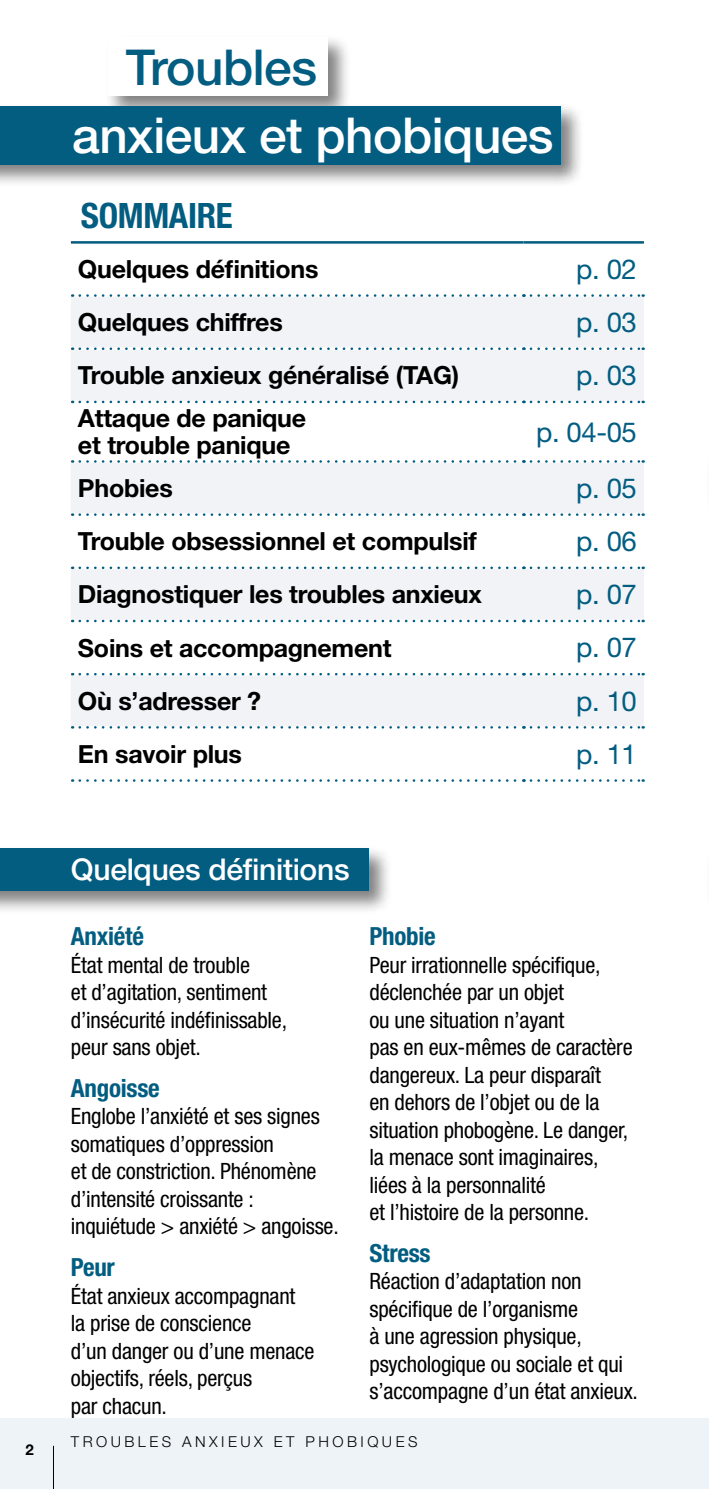
<style>
.page{position:relative;width:709px;height:1489px;background:#fff}
.page>*{position:absolute;margin:0;border:0;box-sizing:border-box;transform-origin:0 0}
.GROS_TITRE_DANS_BLOC{font:500 49.5px "Helvetica Neue LT Pro";letter-spacing:-.01em;color:#fff}
.GROS_TITRE_DANS_BLOC-2{font:500 49.5px "Helvetica Neue LT Pro";letter-spacing:-.01em;color:#035d81}
.INTERTITRE_COULEUR{font:700 condensed 35px "Helvetica Neue";letter-spacing:-.01em;color:#035d81}
.PETIT_TITRE_BLANC_DS{font:500 30px "Helvetica Neue LT Pro";letter-spacing:-.01em;color:#fff}
.CHAPEAUX{font:27.5px "Helvetica Neue LT Std";letter-spacing:-.015em;color:#035d81}
.TEXTE_NORMAL_NOIR{font:700 25px/27.5px "Helvetica Neue LT Pro";letter-spacing:-.01em;color:#000}
.INTERTITRE_COULEUR-2{font:700 condensed 25px "Helvetica Neue";letter-spacing:-.01em;color:#035d81}
.TEXTE_NORMAL_NOIR-2{font:condensed 22.5px/27.5px "Helvetica Neue";letter-spacing:-.01em;color:#000}
.t1{font:300 15px "Helvetica Neue LT Pro";letter-spacing:.23em;color:#000}
.t2{font:700 15px "Helvetica Neue LT Pro";color:#000}
</style>
<div class="page">
<div style="left:0;top:1417px;width:709px;height:71px;background:#eef3f8"></div>
<div style="left:104px;top:34px;width:248px;height:86px;background:#000;opacity:.5"></div>
<div style="left:108px;top:38px;width:220px;height:58px;background:#fff"></div>
<div style="left:0;top:102px;width:584px;height:86px;background:#000;opacity:.5"></div>
<div style="left:0;top:106px;width:561px;height:58px;background:#035d81"></div>
<svg style="left:71px;top:295px;width:573px;height:432px;fill:#f1f3f7"></svg>
<hr style="left:72px;top:294px;width:451px;height:3px;background:#fff">
<hr style="left:523px;top:294px;width:119px;height:3px;background:#fff">
<hr style="left:72px;top:347px;width:451px;height:3px;background:#fff">
<hr style="left:523px;top:347px;width:119px;height:3px;background:#fff">
<hr style="left:72px;top:400px;width:451px;height:3px;background:#fff">
<hr style="left:523px;top:400px;width:119px;height:3px;background:#fff">
<hr style="left:72px;top:460px;width:451px;height:2px;background:#fff">
<hr style="left:523px;top:460px;width:119px;height:2px;background:#fff">
<hr style="left:72px;top:513px;width:451px;height:3px;background:#fff">
<hr style="left:523px;top:513px;width:119px;height:3px;background:#fff">
<hr style="left:72px;top:566px;width:451px;height:3px;background:#fff">
<hr style="left:523px;top:566px;width:119px;height:3px;background:#fff">
<hr style="left:72px;top:619px;width:451px;height:3px;background:#fff">
<hr style="left:523px;top:619px;width:119px;height:3px;background:#fff">
<hr style="left:72px;top:673px;width:451px;height:2px;background:#fff">
<hr style="left:523px;top:673px;width:119px;height:2px;background:#fff">
<hr style="left:72px;top:726px;width:451px;height:2px;background:#fff">
<hr style="left:523px;top:726px;width:119px;height:2px;background:#fff">
<hr style="left:71px;top:241px;width:452px;height:3px;background:#035d81">
<hr style="left:523px;top:241px;width:121px;height:3px;background:#035d81">
<svg style="left:80px;top:294px;width:444px;height:3px"></svg>
<svg style="left:531px;top:294px;width:112px;height:3px"></svg>
<svg style="left:80px;top:347px;width:444px;height:3px"></svg>
<svg style="left:531px;top:347px;width:112px;height:3px"></svg>
<svg style="left:80px;top:400px;width:444px;height:3px"></svg>
<svg style="left:531px;top:400px;width:112px;height:3px"></svg>
<svg style="left:80px;top:779px;width:444px;height:2px"></svg>
<svg style="left:531px;top:779px;width:112px;height:2px"></svg>
<svg style="left:80px;top:460px;width:444px;height:2px"></svg>
<svg style="left:531px;top:460px;width:112px;height:2px"></svg>
<svg style="left:80px;top:513px;width:444px;height:3px"></svg>
<svg style="left:531px;top:513px;width:112px;height:3px"></svg>
<svg style="left:80px;top:566px;width:444px;height:3px"></svg>
<svg style="left:531px;top:566px;width:112px;height:3px"></svg>
<svg style="left:80px;top:619px;width:444px;height:3px"></svg>
<svg style="left:531px;top:619px;width:112px;height:3px"></svg>
<svg style="left:80px;top:673px;width:444px;height:2px"></svg>
<svg style="left:531px;top:673px;width:112px;height:2px"></svg>
<svg style="left:80px;top:726px;width:444px;height:2px"></svg>
<svg style="left:531px;top:726px;width:112px;height:2px"></svg>
<div style="left:0;top:844px;width:392px;height:70px;background:#000;opacity:.5"></div>
<div style="left:0;top:848px;width:369px;height:42px;background:#035d81"></div>
<hr style="left:708px;top:453px;width:1px;height:42px;background:#035d81">
<hr style="left:708px;top:849px;width:1px;height:42px;background:#035d81">
<hr style="left:53px;top:1445px;width:1px;height:43px;background:#000">
<p class="t2" style="left:26px;top:1440px;width:10px">2</p>
<p class="GROS_TITRE_DANS_BLOC-2" style="left:126px;top:37px;width:193px">Troubles</p>
<p class="GROS_TITRE_DANS_BLOC" style="left:72px;top:105px;width:483px">anxieux et phobiques</p>
<p class="INTERTITRE_COULEUR" style="left:81px;top:194px;width:153px">SOMMAIRE</p>
<p class="TEXTE_NORMAL_NOIR" style="left:78px;top:254px;width:242px">Quelques définitions</p>
<p class="CHAPEAUX" style="left:576px;top:252px;width:62px">p. 02</p>
<p class="TEXTE_NORMAL_NOIR" style="left:78px;top:308px;width:206px">Quelques chiffres</p>
<p class="CHAPEAUX" style="left:576px;top:306px;width:62px">p. 03</p>
<p class="TEXTE_NORMAL_NOIR" style="left:78px;top:361px;width:383px">Trouble anxieux généralisé (TAG)</p>
<p class="CHAPEAUX" style="left:576px;top:359px;width:62px">p. 03</p>
<p class="TEXTE_NORMAL_NOIR" style="left:78px;top:403px;width:230px">Attaque de panique et trouble panique</p>
<p class="CHAPEAUX" style="left:536px;top:415px;width:102px">p. 04-05</p>
<p class="TEXTE_NORMAL_NOIR" style="left:78px;top:473px;width:96px">Phobies</p>
<p class="CHAPEAUX" style="left:576px;top:471px;width:62px">p. 05</p>
<p class="TEXTE_NORMAL_NOIR" style="left:78px;top:526px;width:400px">Trouble obsessionnel et compulsif</p>
<p class="CHAPEAUX" style="left:576px;top:525px;width:62px">p. 06</p>
<p class="TEXTE_NORMAL_NOIR" style="left:78px;top:580px;width:405px">Diagnostiquer les troubles anxieux</p>
<p class="CHAPEAUX" style="left:576px;top:578px;width:62px">p. 07</p>
<p class="TEXTE_NORMAL_NOIR" style="left:78px;top:633px;width:315px">Soins et accompagnement</p>
<p class="CHAPEAUX" style="left:576px;top:631px;width:62px">p. 07</p>
<p class="TEXTE_NORMAL_NOIR" style="left:78px;top:686px;width:185px">Où s’adresser ?</p>
<p class="CHAPEAUX" style="left:576px;top:684px;width:62px">p. 10</p>
<p class="TEXTE_NORMAL_NOIR" style="left:78px;top:739px;width:165px">En savoir plus</p>
<p class="CHAPEAUX" style="left:576px;top:737px;width:62px">p. 11</p>
<p class="PETIT_TITRE_BLANC_DS" style="left:71px;top:851px;width:280px">Quelques définitions</p>
<p class="INTERTITRE_COULEUR-2" style="left:71px;top:921px;width:74px">Anxiété</p>
<p class="TEXTE_NORMAL_NOIR-2" style="left:71px;top:950px;width:218px">État mental de trouble<br>et d’agitation, sentiment d’insécurité indéfinissable, peur sans objet.</p>
<p class="INTERTITRE_COULEUR-2" style="left:71px;top:1072px;width:90px">Angoisse</p>
<p class="TEXTE_NORMAL_NOIR-2" style="left:71px;top:1102px;width:269px">Englobe l’anxiété et ses signes somatiques d’oppression<br>et de constriction. Phénomène d’intensité croissante : inquiétude &gt; anxiété &gt; angoisse.</p>
<p class="INTERTITRE_COULEUR-2" style="left:71px;top:1251px;width:46px">Peur</p>
<p class="TEXTE_NORMAL_NOIR-2" style="left:71px;top:1281px;width:245px">État anxieux accompagnant la prise de conscience<br>d’un danger ou d’une menace objectifs, réels, perçus<br>par chacun.</p>
<p class="INTERTITRE_COULEUR-2" style="left:369px;top:921px;width:68px">Phobie</p>
<p class="TEXTE_NORMAL_NOIR-2" style="left:369px;top:950px;width:265px">Peur irrationnelle spécifique, déclenchée par un objet<br>ou une situation n’ayant<br>pas en eux-mêmes de caractère dangereux. La peur disparaît<br>en dehors de l’objet ou de la situation phobogène. Le danger, la menace sont imaginaires, liées à la personnalité<br>et l’histoire de la personne.</p>
<p class="INTERTITRE_COULEUR-2" style="left:369px;top:1237px;width:63px">Stress</p>
<p class="TEXTE_NORMAL_NOIR-2" style="left:369px;top:1267px;width:270px">Réaction d’adaptation non spécifique de l’organisme<br>à une agression physique, psychologique ou sociale et qui s’accompagne d’un état anxieux.</p>
<p class="t1" style="left:71px;top:1432px;width:348px">TROUBLES ANXIEUX ET PHOBIQUES</p>
</div>
